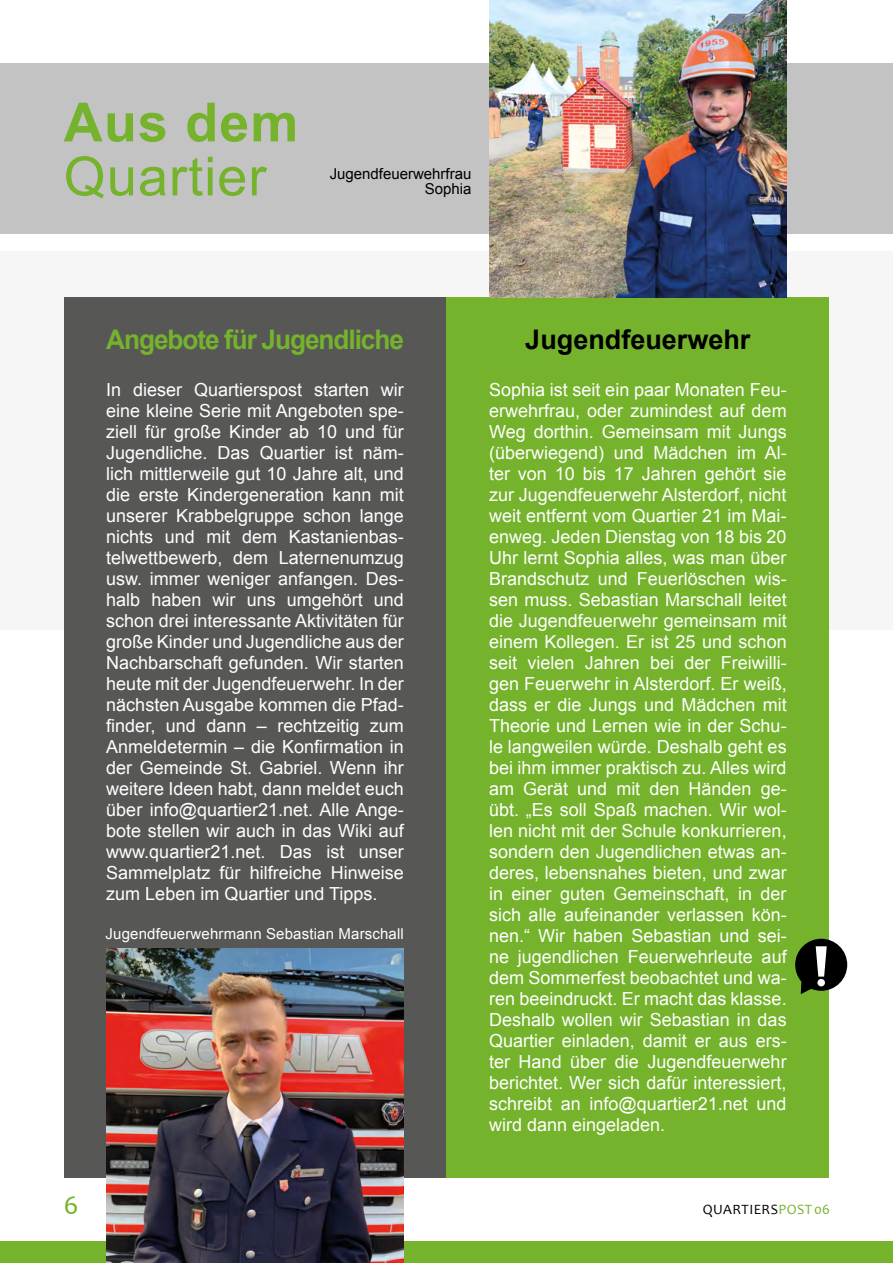
<style>
.page{position:relative;width:893px;height:1263px;background:#fff}
.page>*{position:absolute;margin:0;border:0;box-sizing:border-box;transform-origin:0 0}
.t1{font:54px "Arial";letter-spacing:.02em;color:#74b32b}
.t2{font:700 54px "Arial";letter-spacing:.02em;color:#74b32b}
.t3{font:700 27px "Arial";letter-spacing:-.04em;color:#74b32b}
.t4{font:700 27px "Arial";color:#000}
.t5{font:27px "Candara";color:#74b32b}
.t6{font:18px/21px "Arial";color:#fff;text-align:justify}
.t7{font:15px "Arial";letter-spacing:.01em;color:#fff}
.t8{font:15px/15px "Arial";color:#000;text-align:right}
.t9{font:14.25px "Candara";letter-spacing:.03em;color:#000}
.s1{color:#74b32b}
</style>
<div class="page">
<div style="left:0;top:1242px;width:893px;height:21px;background:#74b32b"></div>
<div style="left:0;top:64px;width:893px;height:170px;background:#c3c3c3"></div>
<div style="left:0;top:251px;width:893px;height:378px;background:#f6f6f6"></div>
<div style="left:64px;top:298px;width:382px;height:880px;background:#575756"></div>
<div style="left:446px;top:298px;width:383px;height:880px;background:#74b32b"></div>
<img style="left:489px;top:0;width:298px;height:298px">
<svg style="left:795px;top:939px;width:52px;height:55px"></svg>
<div style="left:817px;top:979px;width:8px;height:7px;background:#fff;border-radius:50%"></div>
<img style="left:106px;top:948px;width:298px;height:315px">
<p class="t2" style="left:64px;top:87px;width:236px">Aus dem</p>
<p class="t1" style="left:64px;top:141px;width:204px">Quartier</p>
<p class="t8" style="left:330px;top:166px;width:143px">Jugendfeuerwehrfrau<br>Sophia</p>
<p class="t3" style="left:106px;top:322px;width:299px">Angebote für Jugendliche</p>
<p class="t6" style="left:106px;top:379px;width:299px">In dieser Quartierspost starten wir eine kleine Serie mit Angeboten spe&shy;ziell für große Kinder ab 10 und für Jugendliche. Das Quartier ist näm&shy;lich mittlerweile gut 10 Jahre alt, und die erste Kindergeneration kann mit unserer Krabbelgruppe schon lange nichts und mit dem Kastanienbas&shy;telwettbewerb, dem Laternenumzug usw. immer weniger anfangen. Des&shy;halb haben wir uns umgehört und schon drei interessante Aktivitäten für große Kinder und Jugendliche aus der Nachbarschaft gefunden. Wir starten heute mit der Jugendfeuerwehr. In der nächsten Ausgabe kommen die Pfad&shy;finder, und dann – rechtzeitig zum Anmeldetermin – die Konfirmation in der Gemeinde St. Gabriel. Wenn ihr weitere Ideen habt, dann meldet euch über info@quartier21.net. Alle Ange&shy;bote stellen wir auch in das Wiki auf www.quartier21.net. Das ist unser Sammelplatz für hilfreiche Hinweise zum Leben im Quartier und Tipps.</p>
<p class="t7" style="left:106px;top:923px;width:300px">Jugendfeuerwehrmann Sebastian Marschall</p>
<p class="t4" style="left:525px;top:322px;width:227px">Jugendfeuerwehr</p>
<p class="t6" style="left:489px;top:379px;width:299px">Sophia ist seit ein paar Monaten Feu&shy;erwehrfrau, oder zumindest auf dem Weg dorthin. Gemeinsam mit Jungs (überwiegend) und Mädchen im Al&shy;ter von 10 bis 17 Jahren gehört sie zur Jugendfeuerwehr Alsterdorf, nicht weit entfernt vom Quartier 21 im Mai&shy;enweg. Jeden Dienstag von 18 bis 20<br>Uhr lernt Sophia alles, was man über Brandschutz und Feuerlöschen wis&shy;sen muss. Sebastian Marschall leitet die Jugendfeuerwehr gemeinsam mit einem Kollegen. Er ist 25 und schon seit vielen Jahren bei der Freiwilli&shy;gen Feuerwehr in Alsterdorf. Er weiß, dass er die Jungs und Mädchen mit Theorie und Lernen wie in der Schu&shy;le langweilen würde. Deshalb geht es bei ihm immer praktisch zu. Alles wird am Gerät und mit den Händen ge&shy;übt. „Es soll Spaß machen. Wir wol&shy;len nicht mit der Schule konkurrieren, sondern den Jugendlichen etwas an&shy;deres, lebensnahes bieten, und zwar in einer guten Gemeinschaft, in der sich alle aufeinander verlassen kön&shy;nen.“ Wir haben Sebastian und sei&shy;ne jugendlichen Feuerwehrleute auf dem Sommerfest beobachtet und wa&shy;ren beeindruckt. Er macht das klasse.<br>Deshalb wollen wir Sebastian in das Quartier einladen, damit er aus ers&shy;ter Hand über die Jugendfeuerwehr berichtet. Wer sich dafür interessiert, schreibt an info@quartier21.net und wird dann eingeladen.</p>
<h2 class="t5" style="left:64px;top:1188px;width:16px">6</h2>
<p class="t9" style="left:703px;top:1200px;width:128px">QUARTIERS<span class="s1">POST 06</span></p>
</div>
